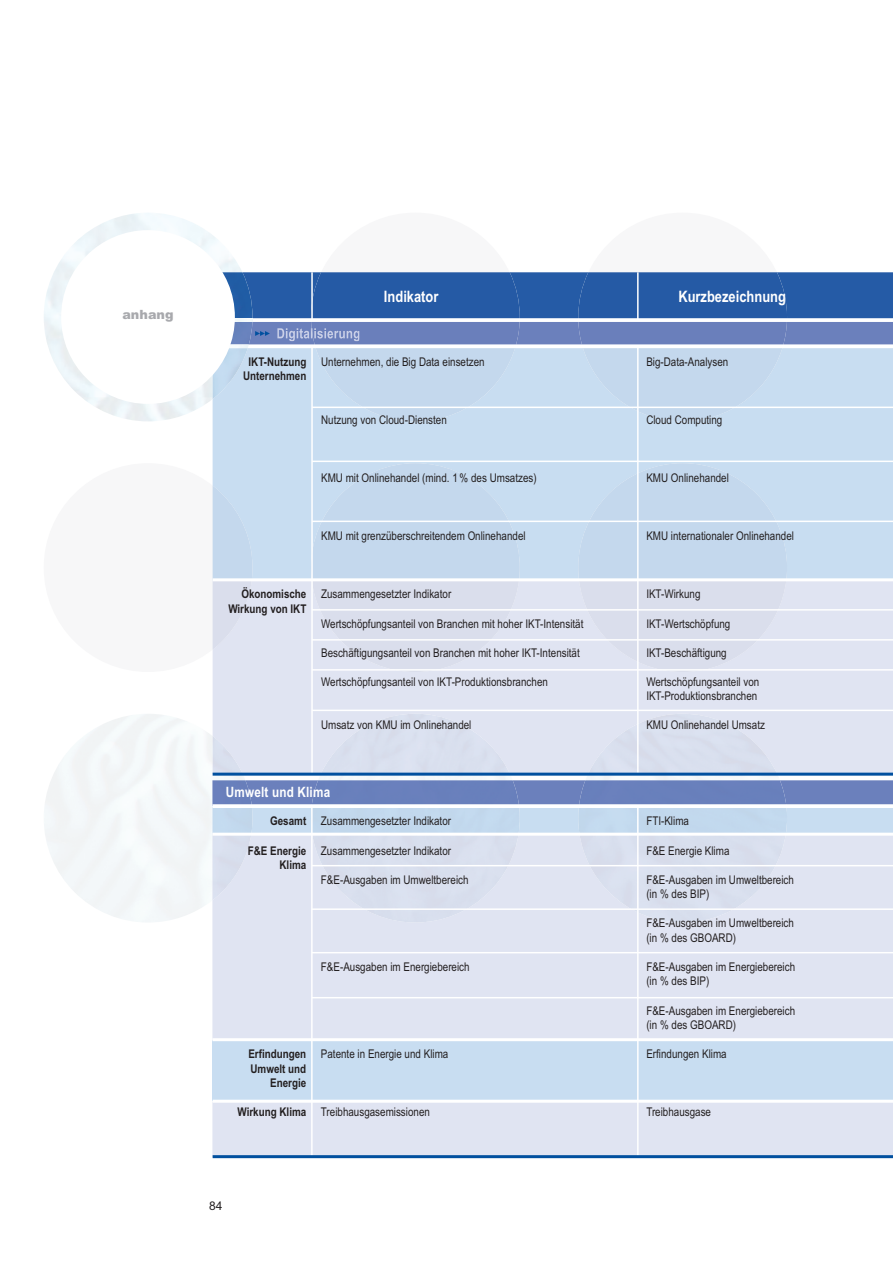
<style>
.page{position:relative;width:893px;height:1263px;background:#fff}
.page>*{position:absolute;margin:0;border:0;box-sizing:border-box;transform-origin:0 0}
.t1{font:700 15.75px "Arial Narrow";color:#fff}
.t2{font:700 14.25px "Arial Narrow";letter-spacing:.015em;color:#fff}
.t3{font:900 12.75px "Arial";color:#a8a9ad}
.t4{font:12px/14.5px "Arial Narrow";color:#231f20}
.t5{font:700 12px/14.5px "Arial Narrow";color:#231f20;text-align:right}
.t6{font:12px "Arial";color:#231f20}
</style>
<div class="page">
<div style="left:44px;top:463px;width:209px;height:209px;background:#f7f7f8;border-radius:50%"></div>
<div style="left:311px;top:213px;width:209px;height:208px;background:#f7f7f8;border-radius:50%"></div>
<div style="left:578px;top:213px;width:209px;height:208px;background:#f7f7f8;border-radius:50%"></div>
<div style="left:213px;top:581px;width:680px;height:192px;background:#e0e4f2"></div>
<img style="left:213px;top:736px;width:30px;height:37px">
<div style="left:321px;top:714px;width:189px;height:59px;background:#dae0ef"></div>
<div style="left:588px;top:714px;width:189px;height:59px;background:#dae0ef"></div>
<div style="left:212px;top:836px;width:681px;height:321px;background:#e0e4f2"></div>
<div style="left:212px;top:836px;width:39px;height:64px;background:#dbe1ef"></div>
<div style="left:313px;top:836px;width:207px;height:86px;background:#d9e0ee"></div>
<div style="left:578px;top:836px;width:209px;height:86px;background:#dae0ef"></div>
<div style="left:213px;top:421px;width:680px;height:157px;background:#c8ddf1"></div>
<svg style="left:213px;top:485px;width:40px;height:165px;background:#cfdcee"></svg>
<svg style="left:313px;top:463px;width:207px;height:209px;background:#cedbed"></svg>
<svg style="left:578px;top:463px;width:209px;height:209px;background:#cedbed"></svg>
<hr style="left:312px;top:461px;width:581px;height:1px;background:#fff">
<hr style="left:312px;top:521px;width:581px;height:1px;background:#fff">
<hr style="left:312px;top:609px;width:581px;height:2px;background:#fff">
<hr style="left:312px;top:639px;width:581px;height:2px;background:#fff">
<hr style="left:312px;top:669px;width:581px;height:2px;background:#fff">
<hr style="left:312px;top:710px;width:581px;height:1px;background:#fff">
<hr style="left:213px;top:578px;width:680px;height:3px;background:#fff">
<hr style="left:311px;top:346px;width:2px;height:428px;background:#fff">
<hr style="left:637px;top:347px;width:2px;height:428px;background:#fff">
<img style="left:212px;top:780px;width:33px;height:53px">
<div style="left:212px;top:1040px;width:681px;height:61px;background:#c8ddf1"></div>
<svg style="left:245px;top:780px;width:648px;height:53px;background:#99aed6"></svg>
<svg style="left:212px;top:804px;width:681px;height:4px"></svg>
<hr style="left:312px;top:865px;width:581px;height:1px;background:#fff">
<hr style="left:312px;top:908px;width:581px;height:2px;background:#fff">
<hr style="left:312px;top:952px;width:581px;height:1px;background:#fff">
<hr style="left:312px;top:997px;width:581px;height:1px;background:#fff">
<hr style="left:213px;top:1100px;width:680px;height:3px;background:#fff">
<hr style="left:212px;top:1038px;width:681px;height:3px;background:#fff">
<hr style="left:311px;top:805px;width:2px;height:352px;background:#fff">
<hr style="left:637px;top:805px;width:2px;height:352px;background:#fff">
<hr style="left:213px;top:773px;width:680px;height:3px;background:#01509f">
<hr style="left:213px;top:1155px;width:680px;height:3px;background:#01509f">
<svg style="left:213px;top:272px;width:680px;height:149px;background:#8daad3"></svg>
<p class="t3" style="left:122px;top:307px;width:53px">anhang</p>
<h1 class="t1" style="left:384px;top:287px;width:56px">Indikator</h1>
<h1 class="t1" style="left:678px;top:287px;width:109px">Kurzbezeichnung</h1>
<p class="t5" style="left:243px;top:354px;width:65px;text-align:center">IKT-Nutzung<br>Unternehmen</p>
<p class="t4" style="left:321px;top:354px;width:165px">Unternehmen, die Big Data einsetzen</p>
<p class="t4" style="left:321px;top:412px;width:127px">Nutzung von Cloud-Diensten</p>
<p class="t4" style="left:321px;top:471px;width:217px">KMU mit Onlinehandel (mind. 1 % des Umsatzes)</p>
<p class="t4" style="left:321px;top:529px;width:206px">KMU mit grenzüberschreitendem Onlinehandel</p>
<p class="t5" style="left:228px;top:587px;width:80px">Ökonomische<br>Wirkung von IKT</p>
<p class="t4" style="left:321px;top:587px;width:132px">Zusammengesetzter Indikator</p>
<p class="t4" style="left:321px;top:616px;width:264px">Wertschöpfungsanteil von Branchen mit hoher IKT-Intensität</p>
<p class="t4" style="left:321px;top:645px;width:260px">Beschäftigungsanteil von Branchen mit hoher IKT-Intensität</p>
<p class="t4" style="left:321px;top:674px;width:228px">Wertschöpfungsanteil von IKT-Produktionsbranchen</p>
<p class="t4" style="left:321px;top:718px;width:152px">Umsatz von KMU im Onlinehandel</p>
<p class="t4" style="left:646px;top:354px;width:84px">Big-Data-Analysen</p>
<p class="t4" style="left:646px;top:412px;width:78px">Cloud Computing</p>
<p class="t4" style="left:646px;top:471px;width:84px">KMU Onlinehandel</p>
<p class="t4" style="left:646px;top:529px;width:149px">KMU internationaler Onlinehandel</p>
<p class="t4" style="left:646px;top:587px;width:56px">IKT-Wirkung</p>
<p class="t4" style="left:646px;top:616px;width:86px">IKT-Wertschöpfung</p>
<p class="t4" style="left:646px;top:645px;width:82px">IKT-Beschäftigung</p>
<p class="t4" style="left:646px;top:674px;width:115px">Wertschöpfungsanteil von<br>IKT-Produktionsbranchen</p>
<p class="t4" style="left:646px;top:718px;width:120px">KMU Onlinehandel Umsatz</p>
<p class="t2" style="left:226px;top:784px;width:106px">Umwelt und Klima</p>
<p class="t5" style="left:270px;top:814px;width:38px">Gesamt</p>
<p class="t5" style="left:248px;top:843px;width:60px">F&amp;E Energie<br>Klima</p>
<p class="t4" style="left:321px;top:814px;width:132px">Zusammengesetzter Indikator</p>
<p class="t4" style="left:321px;top:843px;width:132px">Zusammengesetzter Indikator</p>
<p class="t4" style="left:321px;top:872px;width:149px">F&amp;E-Ausgaben im Umweltbereich</p>
<p class="t4" style="left:321px;top:959px;width:150px">F&amp;E-Ausgaben im Energiebereich</p>
<p class="t5" style="left:248px;top:1047px;width:59px">Erfindungen<br>Umwelt und<br>Energie</p>
<p class="t5" style="left:237px;top:1105px;width:70px">Wirkung Klima</p>
<p class="t4" style="left:321px;top:1047px;width:129px">Patente in Energie und Klima</p>
<p class="t4" style="left:321px;top:1105px;width:111px">Treibhausgasemissionen</p>
<p class="t6" style="left:209px;top:1199px;width:15px">84</p>
<p class="t4" style="left:646px;top:814px;width:44px">FTI-Klima</p>
<p class="t4" style="left:646px;top:843px;width:85px">F&amp;E Energie Klima</p>
<p class="t4" style="left:646px;top:872px;width:149px">F&amp;E-Ausgaben im Umweltbereich (in % des BIP)</p>
<p class="t4" style="left:646px;top:916px;width:149px">F&amp;E-Ausgaben im Umweltbereich (in % des GBOARD)</p>
<p class="t4" style="left:646px;top:959px;width:150px">F&amp;E-Ausgaben im Energiebereich (in % des BIP)</p>
<p class="t4" style="left:646px;top:1003px;width:150px">F&amp;E-Ausgaben im Energiebereich (in % des GBOARD)</p>
<p class="t4" style="left:646px;top:1047px;width:82px">Erfindungen Klima</p>
<p class="t4" style="left:646px;top:1105px;width:66px">Treibhausgase</p>
</div>
